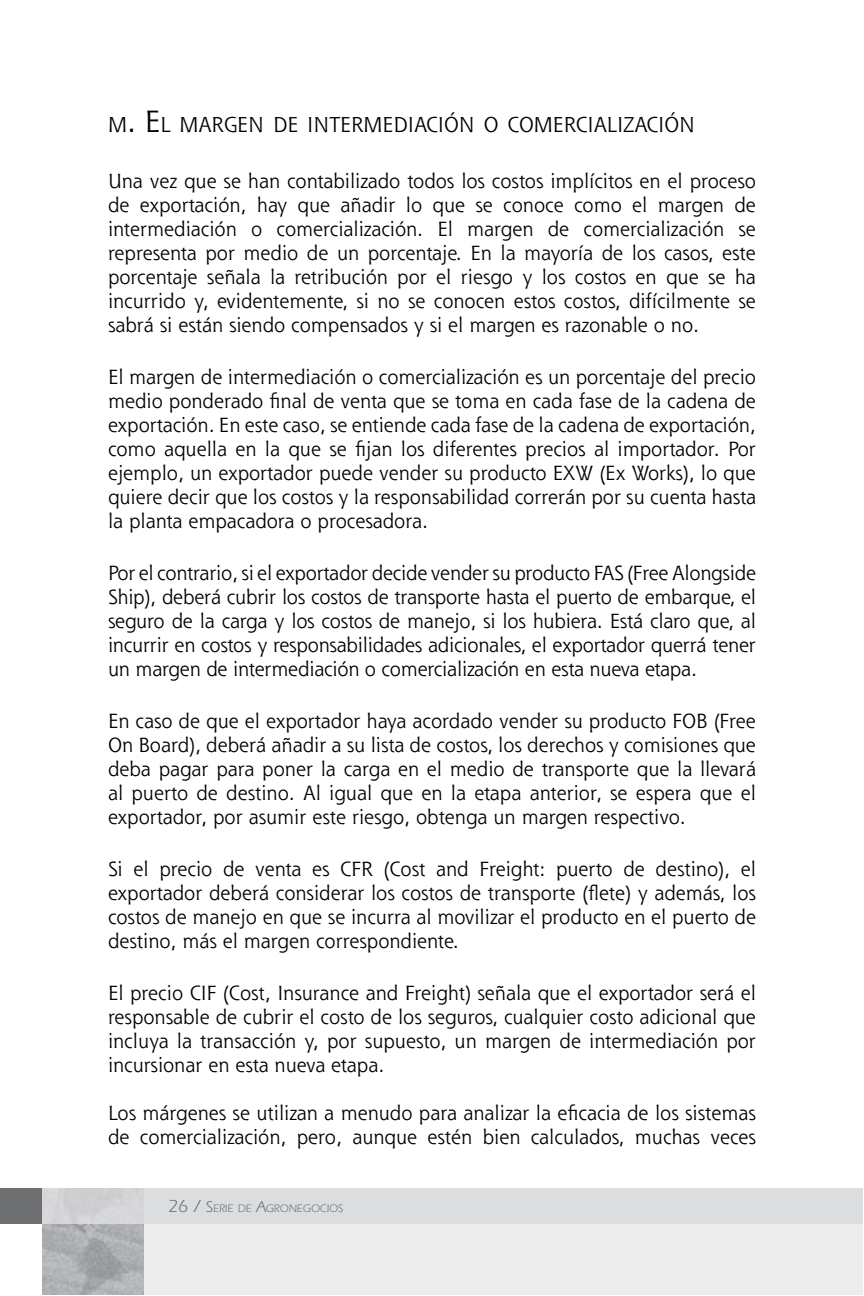
<style>
.page{position:relative;width:864px;height:1296px;background:#fff}
.page>*{position:absolute;margin:0;border:0;box-sizing:border-box;transform-origin:0 0}
.t1{font:21px "Shannon";color:#000}
.t2{font:20px/24px "Shannon";color:#000;text-align:justify}
.t3{font:11.2px "Itc Eras";color:#6d6f71}
.s1{font-size:30px}
.s2{font-size:18px}
.s3{font-size:16px}
</style>
<div class="page">
<div style="left:42px;top:1189px;width:821px;height:106px;background:#ededee"></div>
<div style="left:1px;top:1189px;width:862px;height:35px;background:#dcddde"></div>
<div style="left:0;top:1189px;width:42px;height:35px;background:#6d6f71"></div>
<img style="left:42px;top:1224px;width:102px;height:71px">
<div style="left:42px;top:1189px;width:102px;height:35px;background:#d3d4d6"></div>
<p class="t1" style="left:108px;top:111px;width:589px">m<span class="s1">. E</span>l margen de intermediación o comercialización</p>
<p class="t2" style="left:108px;top:169px;width:649px">Una vez que se han contabilizado todos los costos implícitos en el proceso de exportación, hay que añadir lo que se conoce como el margen de intermediación o comercialización. El margen de comercialización se representa por medio de un porcentaje. En la mayoría de los casos, este porcentaje señala la retribución por el riesgo y los costos en que se ha incurrido y, evidentemente, si no se conocen estos costos, difícilmente se sabrá si están siendo compensados y si el margen es razonable o no.</p>
<p class="t2" style="left:108px;top:365px;width:650px">El margen de intermediación o comercialización es un porcentaje del precio medio ponderado final de venta que se toma en cada fase de la cadena de exportación. En este caso, se entiende cada fase de la cadena de exportación, como aquella en la que se fijan los diferentes precios al importador. Por ejemplo, un exportador puede vender su producto EXW (Ex Works), lo que quiere decir que los costos y la responsabilidad correrán por su cuenta hasta la planta empacadora o procesadora.</p>
<p class="t2" style="left:108px;top:561px;width:650px">Por el contrario, si el exportador decide vender su producto FAS (Free Alongside Ship), deberá cubrir los costos de transporte hasta el puerto de embarque, el seguro de la carga y los costos de manejo, si los hubiera. Está claro que, al incurrir en costos y responsabilidades adicionales, el exportador querrá tener un margen de intermediación o comercialización en esta nueva etapa.</p>
<p class="t2" style="left:108px;top:709px;width:650px">En caso de que el exportador haya acordado vender su producto FOB (Free On Board), deberá añadir a su lista de costos, los derechos y comisiones que deba pagar para poner la carga en el medio de transporte que la llevará al puerto de destino. Al igual que en la etapa anterior, se espera que el exportador, por asumir este riesgo, obtenga un margen respectivo.</p>
<p class="t2" style="left:108px;top:857px;width:650px">Si el precio de venta es CFR (Cost and Freight: puerto de destino), el exportador deberá considerar los costos de transporte (flete) y además, los costos de manejo en que se incurra al movilizar el producto en el puerto de destino, más el margen correspondiente.</p>
<p class="t2" style="left:108px;top:981px;width:650px">El precio CIF (Cost, Insurance and Freight) señala que el exportador será el responsable de cubrir el costo de los seguros, cualquier costo adicional que incluya la transacción y, por supuesto, un margen de intermediación por incursionar en esta nueva etapa.</p>
<p class="t2" style="left:108px;top:1101px;width:649px">Los márgenes se utilizan a menudo para analizar la eficacia de los sistemas de comercialización, pero, aunque estén bien calculados, muchas veces</p>
<p class="t3" style="left:168px;top:1202px;width:176px"><span class="s2">26 /</span> <span class="s3">S</span>ERIE DE <span class="s3">A</span>GRONEGOCIOS</p>
</div>
